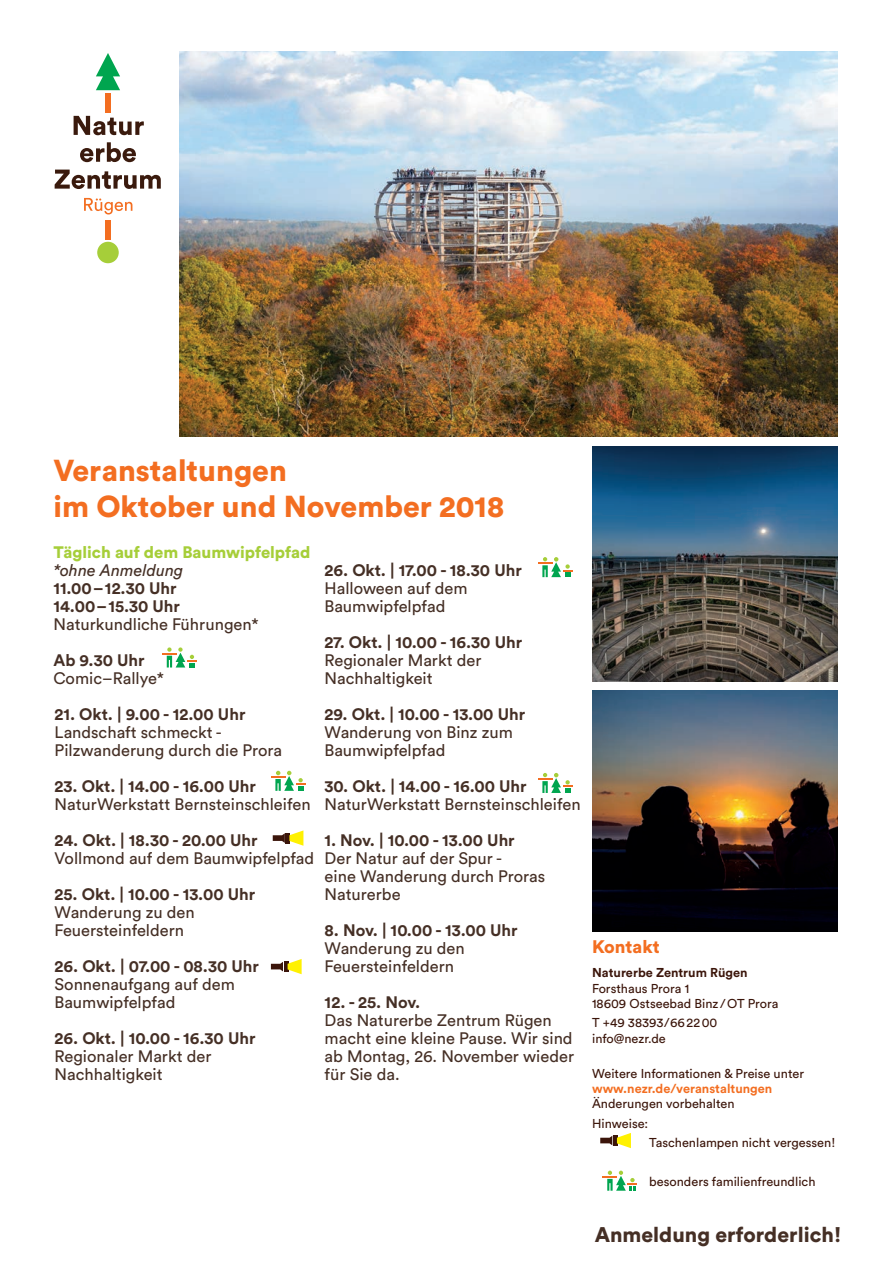
<style>
.page{position:relative;width:893px;height:1263px;background:#fff}
.page>*{position:absolute;margin:0;border:0;box-sizing:border-box;transform-origin:0 0}
.t1{font:900 30px/36px "Circular Pro";color:#f36e21}
.t2{font:900 21px "Circular Pro";color:#452f25}
.t3{font:900 18px "Circular Pro";color:#f36e21}
.t4{font:16.5px/18px "Circular Pro";color:#452f25}
.t5{font:700 16.5px/18px "Circular Pro";color:#452f25}
.t6{font:900 16.5px "Circular Pro";color:#a6ce39}
.t7{font:italic 16.5px "Circular Pro";color:#452f25}
.t8{font:12.75px/15.3px "Circular Pro";color:#3b150a}
.t9{font:700 12.75px "Circular Pro";color:#f36e21}
.t10{font:700 12.75px "Circular Pro";color:#3b150a}
</style>
<div class="page">
<img style="left:593px;top:447px;width:244px;height:234px">
<img style="left:593px;top:690px;width:244px;height:242px">
<div style="left:105px;top:93px;width:6px;height:20px;background:#f36e21"></div>
<svg style="left:96px;top:53px;width:24px;height:37px"></svg>
<div style="left:105px;top:220px;width:6px;height:19px;background:#f36e21"></div>
<div style="left:97px;top:242px;width:22px;height:21px;background:#a6ce39;border-radius:50%"></div>
<svg style="left:74px;top:116px;width:70px;height:19px"></svg>
<svg style="left:80px;top:142px;width:56px;height:20px"></svg>
<svg style="left:55px;top:170px;width:106px;height:19px"></svg>
<svg style="left:84px;top:198px;width:48px;height:16px"></svg>
<svg style="left:162px;top:647px;width:35px;height:20px"></svg>
<img style="left:180px;top:52px;width:657px;height:385px">
<svg style="left:271px;top:771px;width:34px;height:20px"></svg>
<svg style="left:600px;top:1133px;width:31px;height:15px"></svg>
<svg style="left:603px;top:1170px;width:34px;height:21px"></svg>
<svg style="left:538px;top:773px;width:34px;height:20px"></svg>
<svg style="left:273px;top:830px;width:30px;height:16px"></svg>
<svg style="left:538px;top:557px;width:34px;height:20px"></svg>
<svg style="left:271px;top:959px;width:31px;height:15px"></svg>
<h1 class="t1" style="left:54px;top:452px;width:452px">Veranstaltungen<br>im Oktober und November 2018</h1>
<p class="t6" style="left:54px;top:541px;width:258px">Täglich auf dem Baumwipfelpfad</p>
<p class="t7" style="left:54px;top:559px;width:132px">*ohne Anmeldung</p>
<p class="t5" style="left:54px;top:579px;width:128px">11.00–12.30 Uhr<br>14.00–15.30 Uhr</p>
<p class="t4" style="left:54px;top:614px;width:207px">Naturkundliche Führungen*</p>
<p class="t5" style="left:54px;top:651px;width:93px">Ab 9.30 Uhr</p>
<p class="t4" style="left:54px;top:668px;width:112px">Comic–Rallye*</p>
<p class="t5" style="left:55px;top:705px;width:192px">21. Okt. | 9.00 - 12.00 Uhr</p>
<p class="t4" style="left:55px;top:722px;width:229px">Landschaft schmeckt -<br>Pilzwanderung durch die Prora</p>
<p class="t5" style="left:55px;top:777px;width:203px">23. Okt. | 14.00 - 16.00 Uhr</p>
<p class="t4" style="left:55px;top:794px;width:257px">NaturWerkstatt Bernsteinschleifen</p>
<p class="t5" style="left:55px;top:831px;width:204px">24. Okt. | 18.30 - 20.00 Uhr</p>
<p class="t4" style="left:55px;top:849px;width:261px">Vollmond auf dem Baumwipfelpfad</p>
<p class="t5" style="left:55px;top:885px;width:202px">25. Okt. | 10.00 - 13.00 Uhr</p>
<p class="t4" style="left:55px;top:903px;width:142px">Wanderung zu den<br>Feuersteinfeldern</p>
<p class="t5" style="left:55px;top:957px;width:206px">26. Okt. | 07.00 - 08.30 Uhr</p>
<p class="t4" style="left:55px;top:975px;width:182px">Sonnenaufgang auf dem<br>Baumwipfelpfad</p>
<p class="t5" style="left:55px;top:1029px;width:202px">26. Okt. | 10.00 - 16.30 Uhr</p>
<p class="t4" style="left:55px;top:1047px;width:158px">Regionaler Markt der<br>Nachhaltigkeit</p>
<p class="t5" style="left:325px;top:561px;width:199px">26. Okt. | 17.00 - 18.30 Uhr</p>
<p class="t4" style="left:325px;top:579px;width:144px">Halloween auf dem<br>Baumwipfelpfad</p>
<p class="t5" style="left:325px;top:633px;width:199px">27. Okt. | 10.00 - 16.30 Uhr</p>
<p class="t4" style="left:325px;top:651px;width:158px">Regionaler Markt der<br>Nachhaltigkeit</p>
<p class="t5" style="left:325px;top:705px;width:202px">29. Okt. | 10.00 - 13.00 Uhr</p>
<p class="t4" style="left:325px;top:723px;width:190px">Wanderung von Binz zum<br>Baumwipfelpfad</p>
<p class="t5" style="left:325px;top:777px;width:204px">30. Okt. | 14.00 - 16.00 Uhr</p>
<p class="t4" style="left:325px;top:795px;width:257px">NaturWerkstatt Bernsteinschleifen</p>
<p class="t5" style="left:325px;top:831px;width:192px">1. Nov. | 10.00 - 13.00 Uhr</p>
<p class="t4" style="left:325px;top:849px;width:222px">Der Natur auf der Spur -<br>eine Wanderung durch Proras<br>Naturerbe</p>
<p class="t5" style="left:325px;top:921px;width:195px">8. Nov. | 10.00 - 13.00 Uhr</p>
<p class="t4" style="left:325px;top:939px;width:142px">Wanderung zu den<br>Feuersteinfeldern</p>
<p class="t5" style="left:325px;top:993px;width:97px">12. - 25. Nov.</p>
<p class="t4" style="left:325px;top:1011px;width:251px">Das Naturerbe Zentrum Rügen macht eine kleine Pause. Wir sind ab Montag, 26. November wieder für Sie da.</p>
<p class="t3" style="left:592px;top:934px;width:69px">Kontakt</p>
<p class="t10" style="left:592px;top:964px;width:157px">Naturerbe Zentrum Rügen</p>
<p class="t8" style="left:592px;top:980px;width:188px">Forsthaus Prora 1<br>18609 Ostseebad Binz /OT Prora</p>
<p class="t8" style="left:592px;top:1015px;width:127px">T +49 38393/662200 info@nezr.de</p>
<p class="t8" style="left:592px;top:1065px;width:213px">Weitere Informationen &amp; Preise unter</p>
<p class="t9" style="left:592px;top:1080px;width:182px">www.nezr.de/veranstaltungen</p>
<p class="t8" style="left:592px;top:1095px;width:144px">Änderungen vorbehalten</p>
<p class="t8" style="left:592px;top:1115px;width:58px">Hinweise:</p>
<p class="t8" style="left:649px;top:1134px;width:188px">Taschenlampen nicht vergessen!</p>
<p class="t8" style="left:649px;top:1174px;width:168px">besonders familienfreundlich</p>
<p class="t2" style="left:595px;top:1220px;width:248px">Anmeldung erforderlich!</p>
</div>
